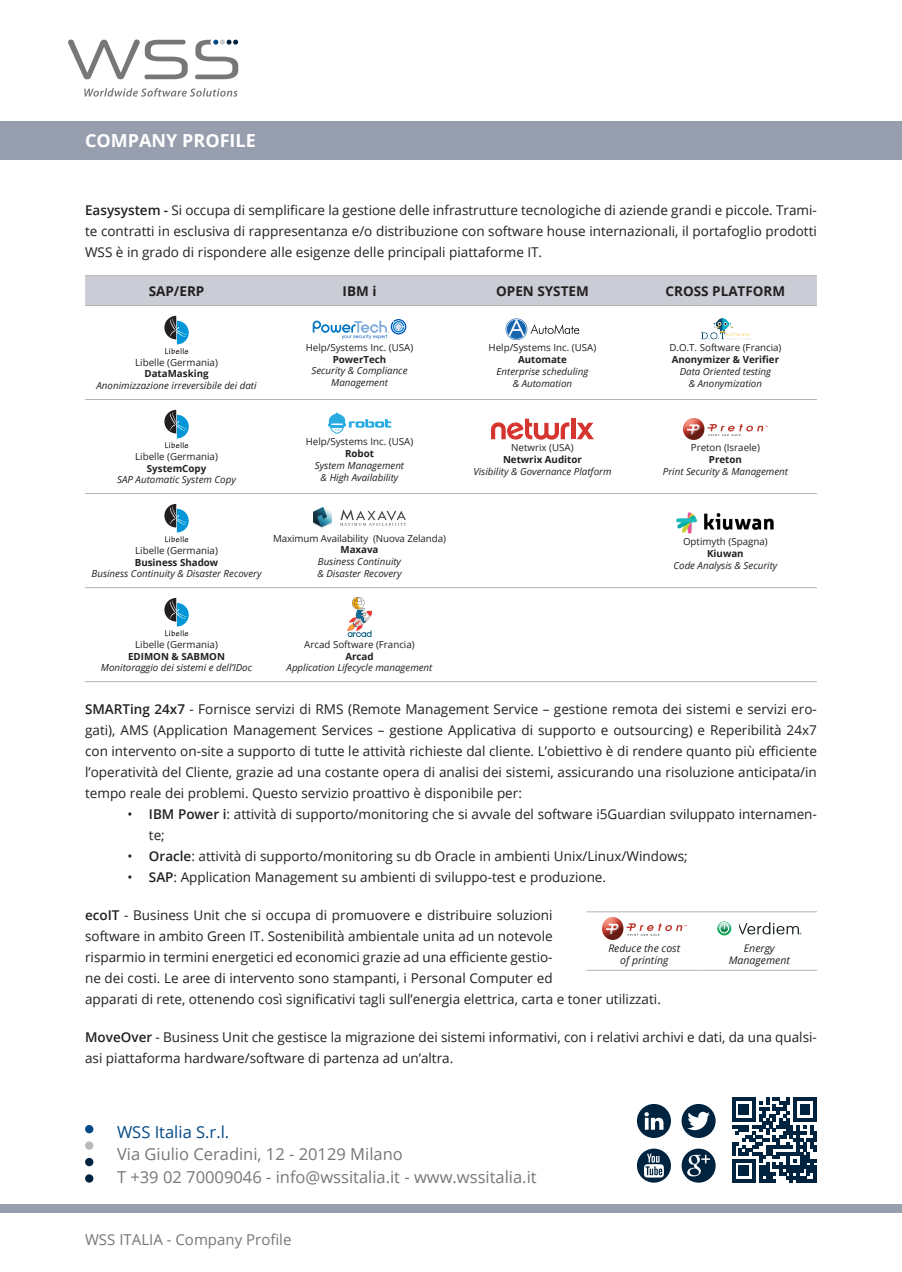
<style>
.page{position:relative;width:902px;height:1272px;background:#fff}
.page>*{position:absolute;margin:0;border:0;box-sizing:border-box;transform-origin:0 0}
.t1{font:700 18px "Open Sans";color:#fff}
.t2{font:16.5px "Open Sans";color:#77777a}
.t3{font:16.5px "Open Sans";color:#004a87}
.t4{font:15px "Open Sans";color:#77777a}
.t5{font:13.5px/21px "Open Sans";color:#231f20}
.t6{font:700 13.5px "Open Sans";color:#231f20}
.t7{font:italic 10.5px/12.6px "Open Sans";color:#231f20;text-align:center}
.t8{font:italic 9.75px/11.7px "Open Sans";color:#231f20;text-align:center}
.t9{font:9.75px/11.7px "Open Sans";color:#231f20;text-align:center}
.t10{font:700 9.75px "Open Sans";color:#231f20}
.s1{font-weight:600}
.s2{font-weight:700}
.s3{font-style:normal}
.s4{font-weight:700;font-style:normal}
</style>
<div class="page">
<svg style="left:68px;top:39px;width:120px;height:40px"></svg>
<svg style="left:195px;top:40px;width:43px;height:39px"></svg>
<svg style="left:84px;top:88px;width:153px;height:9px"></svg>
<div style="left:0;top:121px;width:901px;height:38px;background:#979ead"></div>
<div style="left:0;top:1203px;width:901px;height:9px;background:#979ead"></div>
<div style="left:85px;top:276px;width:731px;height:29px;background:#cbcdd6"></div>
<hr style="left:85px;top:275px;width:183px;height:1px;background:#b4b2b2">
<hr style="left:85px;top:305px;width:183px;height:1px;background:#b4b2b2">
<hr style="left:85px;top:399px;width:183px;height:1px;background:#b4b2b2">
<hr style="left:85px;top:493px;width:183px;height:1px;background:#b4b2b2">
<hr style="left:85px;top:587px;width:183px;height:1px;background:#b4b2b2">
<hr style="left:85px;top:681px;width:183px;height:1px;background:#b4b2b2">
<hr style="left:268px;top:275px;width:183px;height:1px;background:#b4b2b2">
<hr style="left:451px;top:275px;width:183px;height:1px;background:#b4b2b2">
<hr style="left:634px;top:275px;width:182px;height:1px;background:#b4b2b2">
<hr style="left:268px;top:305px;width:183px;height:1px;background:#b4b2b2">
<hr style="left:451px;top:305px;width:183px;height:1px;background:#b4b2b2">
<hr style="left:634px;top:305px;width:182px;height:1px;background:#b4b2b2">
<hr style="left:268px;top:399px;width:183px;height:1px;background:#b4b2b2">
<hr style="left:451px;top:399px;width:183px;height:1px;background:#b4b2b2">
<hr style="left:634px;top:399px;width:182px;height:1px;background:#b4b2b2">
<hr style="left:268px;top:493px;width:183px;height:1px;background:#b4b2b2">
<hr style="left:451px;top:493px;width:183px;height:1px;background:#b4b2b2">
<hr style="left:634px;top:493px;width:182px;height:1px;background:#b4b2b2">
<hr style="left:268px;top:587px;width:183px;height:1px;background:#b4b2b2">
<hr style="left:451px;top:587px;width:183px;height:1px;background:#b4b2b2">
<hr style="left:634px;top:587px;width:182px;height:1px;background:#b4b2b2">
<hr style="left:268px;top:681px;width:183px;height:1px;background:#b4b2b2">
<hr style="left:451px;top:681px;width:183px;height:1px;background:#b4b2b2">
<hr style="left:634px;top:681px;width:182px;height:1px;background:#b4b2b2">
<svg style="left:164px;top:316px;width:25px;height:38px"></svg>
<svg style="left:313px;top:319px;width:93px;height:20px"></svg>
<svg style="left:505px;top:318px;width:22px;height:22px"></svg>
<svg style="left:506px;top:319px;width:73px;height:20px"></svg>
<img style="left:701px;top:318px;width:48px;height:22px">
<svg style="left:164px;top:410px;width:25px;height:38px"></svg>
<svg style="left:328px;top:412px;width:63px;height:22px"></svg>
<svg style="left:491px;top:418px;width:103px;height:21px"></svg>
<img style="left:683px;top:418px;width:84px;height:21px">
<svg style="left:164px;top:504px;width:25px;height:38px"></svg>
<img style="left:313px;top:507px;width:93px;height:21px">
<img style="left:676px;top:512px;width:97px;height:21px">
<svg style="left:164px;top:598px;width:25px;height:38px"></svg>
<img style="left:348px;top:598px;width:23px;height:38px">
<div style="left:85px;top:1124px;width:8px;height:9px;background:#004a87;border-radius:50%"></div>
<div style="left:85px;top:1141px;width:8px;height:8px;background:#bab9bb;border-radius:50%"></div>
<div style="left:85px;top:1157px;width:8px;height:9px;background:#002340;border-radius:50%"></div>
<div style="left:85px;top:1174px;width:8px;height:8px;background:#002340;border-radius:50%"></div>
<svg style="left:732px;top:1097px;width:84px;height:85px"></svg>
<hr style="left:586px;top:911px;width:115px;height:1px;background:#b4b2b2">
<hr style="left:701px;top:911px;width:115px;height:1px;background:#b4b2b2">
<hr style="left:586px;top:969px;width:115px;height:1px;background:#b4b2b2">
<hr style="left:701px;top:969px;width:115px;height:1px;background:#b4b2b2">
<img style="left:602px;top:917px;width:84px;height:22px">
<img style="left:717px;top:921px;width:14px;height:14px">
<svg style="left:718px;top:922px;width:12px;height:11px"></svg>
<svg style="left:737px;top:922px;width:64px;height:12px"></svg>
<svg style="left:681px;top:1148px;width:34px;height:34px"></svg>
<svg style="left:681px;top:1104px;width:34px;height:33px"></svg>
<svg style="left:637px;top:1104px;width:34px;height:33px"></svg>
<svg style="left:637px;top:1148px;width:34px;height:34px"></svg>
<h1 class="t1" style="left:85px;top:128px;width:172px">COMPANY PROFILE</h1>
<p class="t5" style="left:85px;top:199px;width:733px;text-align:justify"><span class="s1">Easysystem -</span> Si occupa di semplificare la gestione delle infrastrutture tecnologiche di aziende grandi e piccole. Trami&shy;te contratti in esclusiva di rappresentanza e/o distribuzione con software house internazionali, il portafoglio prodotti WSS è in grado di rispondere alle esigenze delle principali piattaforme IT.</p>
<p class="t6" style="left:149px;top:281px;width:57px">SAP/ERP</p>
<p class="t6" style="left:342px;top:281px;width:35px">IBM i</p>
<p class="t6" style="left:496px;top:281px;width:94px">OPEN SYSTEM</p>
<p class="t6" style="left:665px;top:281px;width:121px">CROSS PLATFORM</p>
<p class="t9" style="left:135px;top:356px;width:84px">Libelle (Germania)<br><span class="s2">DataMasking</span></p>
<p class="t8" style="left:96px;top:379px;width:161px">Anonimizzazione irreversibile dei dati</p>
<p class="t8" style="left:305px;top:341px;width:109px"><span class="s3">Help/Systems Inc. (USA)<br></span><span class="s4">PowerTech<br></span>Security &amp; Compliance<br>Management</p>
<p class="t8" style="left:488px;top:342px;width:109px"><span class="s3">Help/Systems Inc. (USA)<br></span><span class="s4">Automate<br></span>Enterprise scheduling<br>&amp; Automation</p>
<p class="t9" style="left:669px;top:342px;width:114px;text-align:left">D.O.T. Software (Francia)<br><span class="s2">Anonymizer &amp; Verifier</span></p>
<p class="t8" style="left:679px;top:365px;width:93px">Data Oriented testing &amp; Anonymization</p>
<p class="t8" style="left:117px;top:450px;width:120px"><span class="s3">Libelle (Germania)<br></span><span class="s4">SystemCopy<br></span>SAP Automatic System Copy</p>
<p class="t8" style="left:305px;top:436px;width:109px"><span class="s3">Help/Systems Inc. (USA)<br></span><span class="s4">Robot<br></span>System Management<br>&amp; High Availability</p>
<p class="t8" style="left:473px;top:441px;width:140px"><span class="s3">Netwrix (USA)<br></span><span class="s4">Netwrix Auditor<br></span>Visibility &amp; Governance Platform</p>
<p class="t9" style="left:690px;top:441px;width:71px">Preton (Israele)</p>
<p class="t10" style="left:708px;top:452px;width:34px">Preton</p>
<p class="t8" style="left:662px;top:465px;width:127px">Print Security &amp; Management</p>
<p class="t8" style="left:91px;top:544px;width:171px"><span class="s3">Libelle (Germania)<br></span><span class="s4">Business Shadow<br></span>Business Continuity &amp; Disaster Recovery</p>
<p class="t8" style="left:273px;top:532px;width:174px"><span class="s3">Maximum Availability (Nuova Zelanda)<br></span><span class="s4">Maxava<br></span>Business Continuity<br>&amp; Disaster Recovery</p>
<p class="t8" style="left:673px;top:535px;width:105px"><span class="s3">Optimyth (Spagna)<br></span><span class="s4">Kiuwan<br></span>Code Analysis &amp; Security</p>
<p class="t8" style="left:101px;top:638px;width:153px"><span class="s3">Libelle (Germania)<br></span><span class="s4">EDIMON &amp; SABMON<br></span>Monitoraggio dei sistemi e dell’IDoc</p>
<p class="t8" style="left:286px;top:638px;width:147px"><span class="s3">Arcad Software (Francia)<br></span><span class="s4">Arcad<br></span>Application Lifecycle management</p>
<p class="t5" style="left:85px;top:698px;width:733px;text-align:justify"><span class="s1">SMARTing 24x7</span> - Fornisce servizi di RMS (Remote Management Service – gestione remota dei sistemi e servizi ero&shy;gati), AMS (Application Management Services – gestione Applicativa di supporto e outsourcing) e Reperibilità 24x7 con intervento on-site a supporto di tutte le attività richieste dal cliente. L’obiettivo è di rendere quanto più efficiente l’operatività del Cliente, grazie ad una costante opera di analisi dei sistemi, assicurando una risoluzione anticipata/in tempo reale dei problemi. Questo servizio proattivo è disponibile per:</p>
<p class="t5" style="left:149px;top:803px;width:669px;text-indent:-21px">• <span class="s1">IBM Power i</span>: attività di supporto/monitoring che si avvale del software i5Guardian sviluppato internamen&shy;te;</p>
<p class="t5" style="left:128px;top:845px;width:561px">• <span class="s1">Oracle</span>: attività di supporto/monitoring su db Oracle in ambienti Unix/Linux/Windows;</p>
<p class="t5" style="left:128px;top:866px;width:480px">• <span class="s1">SAP</span>: Application Management su ambienti di sviluppo-test e produzione.</p>
<p class="t5" style="left:85px;top:904px;width:577px"><span class="s1">ecoIT</span> - Business Unit che si occupa di promuovere e distribuire soluzioni<br>software in ambito Green IT. Sostenibilità ambientale unita ad un notevole<br>risparmio in termini energetici ed economici grazie ad una efficiente gestio-<br>ne dei costi. Le aree di intervento sono stampanti, i Personal Computer ed<br>apparati di rete, ottenendo così significativi tagli sull’energia elettrica, carta e toner utilizzati.</p>
<p class="t5" style="left:85px;top:1026px;width:733px"><span class="s1">MoveOver</span> - Business Unit che gestisce la migrazione dei sistemi informativi, con i relativi archivi e dati, da una qualsi&shy;asi piattaforma hardware/software di partenza ad un’altra.</p>
<p class="t7" style="left:608px;top:941px;width:73px">Reduce the cost of printing</p>
<p class="t7" style="left:728px;top:941px;width:62px">Energy<br>Management</p>
<p class="t3" style="left:117px;top:1120px;width:114px">WSS Italia S.r.l.</p>
<p class="t2" style="left:117px;top:1142px;width:287px">Via Giulio Ceradini, 12 - 20129 Milano</p>
<p class="t2" style="left:117px;top:1165px;width:421px">T +39 02 70009046 - info@wssitalia.it - www.wssitalia.it</p>
<p class="t4" style="left:85px;top:1229px;width:208px">WSS ITALIA - Company Profile</p>
</div>
